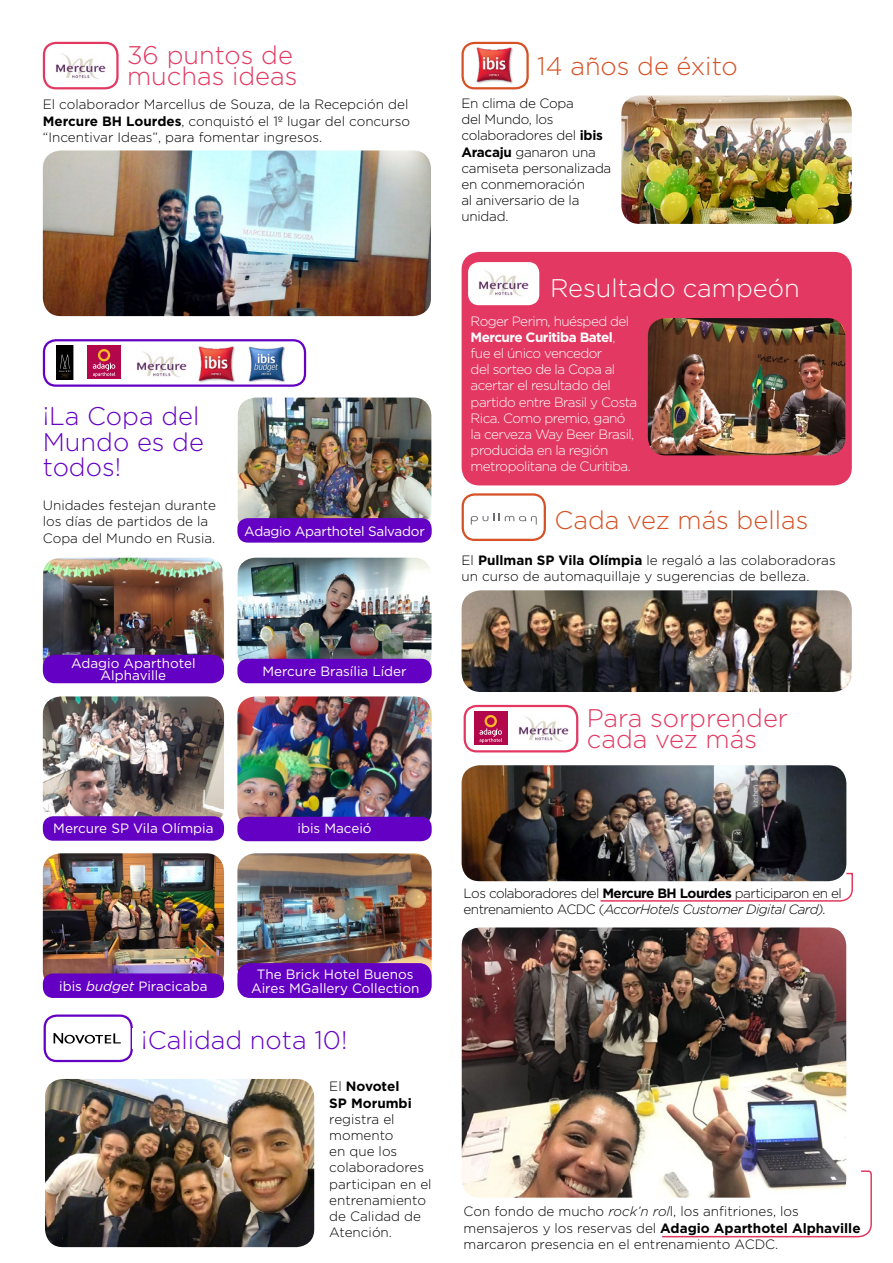
<style>
.page{position:relative;width:893px;height:1263px;background:#fff}
.page>*{position:absolute;margin:0;border:0;box-sizing:border-box;transform-origin:0 0}
.t1{font:300 25.5px/21px "Gotham";color:#e33861}
.t2{font:300 25.5px/25.5px "Gotham";color:#6400c4}
.t3{font:300 25.5px "Gotham";color:#d65124}
.t4{font:300 25.5px "Gotham";color:#fff}
.t5{font:300 13.5px/16.2px "Gotham";color:#000}
.t6{font:300 13.5px/16.2px "Gotham";letter-spacing:-.04em;color:#fff}
.t7{font:13.5px/13.5px "Gotham";color:#fff;text-align:center}
.t8{font:300 13.5px/16.2px "Gotham";letter-spacing:-.02em;color:#000}
.t9{font:300 13.5px/16.2px "Gotham";letter-spacing:-.04em;color:#000}
.t10{font:13.5px "Gotham";letter-spacing:-.02em;color:#fff}
.t11{font:700 13.5px/16.2px "Gotham";color:#000}
.s1{font-weight:700}
.s2{font-style:italic}
.s3{font-weight:300}
</style>
<div class="page">
<div style="left:462px;top:252px;width:390px;height:233px;background:#e33861;border-radius:18px"></div>
<div style="left:43px;top:339px;width:263px;height:48px;border:2px solid #6400c4;border-radius:12px"></div>
<div style="left:43px;top:42px;width:76px;height:47px;border:2px solid #e33861;border-radius:12px"></div>
<div style="left:461px;top:42px;width:68px;height:47px;border:2px solid #d65124;border-radius:12px"></div>
<div style="left:44px;top:1014px;width:89px;height:48px;border:2px solid #6400c4;border-radius:12px"></div>
<div style="left:462px;top:493px;width:84px;height:48px;border:2px solid #d65124;border-radius:12px"></div>
<img style="left:238px;top:398px;width:193px;height:125px">
<img style="left:55px;top:53px;width:51px;height:26px">
<svg style="left:54px;top:1033px;width:67px;height:10px"></svg>
<div style="left:467px;top:261px;width:73px;height:45px;background:#fff;border-radius:12px"></div>
<div style="left:466px;top:260px;width:75px;height:47px;border:2px solid #e33861;border-radius:12px"></div>
<img style="left:478px;top:270px;width:51px;height:26px">
<hr style="left:56px;top:345px;width:1px;height:35px;background:#ba8750">
<hr style="left:73px;top:345px;width:1px;height:35px;background:#ba8750">
<div style="left:57px;top:345px;width:16px;height:35px;background:#000"></div>
<svg style="left:59px;top:354px;width:12px;height:23px"></svg>
<img style="left:248px;top:347px;width:37px;height:36px">
<div style="left:87px;top:345px;width:34px;height:34px;background:#b2084b"></div>
<svg style="left:93px;top:349px;width:22px;height:28px"></svg>
<img style="left:136px;top:351px;width:51px;height:26px">
<img style="left:198px;top:346px;width:37px;height:36px">
<img style="left:476px;top:47px;width:37px;height:37px">
<svg style="left:471px;top:514px;width:66px;height:11px"></svg>
<div style="left:237px;top:518px;width:195px;height:25px;background:#6400c4;border-radius:10px"></div>
<img style="left:43px;top:150px;width:388px;height:166px">
<img style="left:45px;top:1079px;width:269px;height:168px">
<img style="left:43px;top:558px;width:181px;height:119px">
<img style="left:238px;top:558px;width:193px;height:106px">
<img style="left:43px;top:696px;width:181px;height:127px">
<img style="left:237px;top:696px;width:195px;height:128px">
<img style="left:43px;top:853px;width:181px;height:127px">
<img style="left:237px;top:853px;width:195px;height:119px">
<img style="left:621px;top:95px;width:231px;height:129px">
<img style="left:648px;top:318px;width:197px;height:137px">
<div style="left:237px;top:659px;width:195px;height:24px;background:#6400c4;border-radius:10px"></div>
<div style="left:237px;top:817px;width:195px;height:24px;background:#6400c4;border-radius:10px"></div>
<div style="left:237px;top:963px;width:195px;height:35px;background:#6400c4;border-radius:13px"></div>
<div style="left:43px;top:655px;width:181px;height:28px;background:#6400c4;border-radius:12px"></div>
<div style="left:43px;top:816px;width:181px;height:25px;background:#6400c4;border-radius:10px"></div>
<div style="left:43px;top:973px;width:181px;height:25px;background:#6400c4;border-radius:10px"></div>
<img style="left:462px;top:590px;width:390px;height:102px">
<svg style="left:662px;top:1170px;width:210px;height:68px"></svg>
<div style="left:464px;top:705px;width:114px;height:47px;border:2px solid #e33861;border-radius:12px"></div>
<img style="left:518px;top:716px;width:51px;height:25px">
<div style="left:474px;top:711px;width:34px;height:34px;background:#b2084b"></div>
<svg style="left:479px;top:715px;width:23px;height:28px"></svg>
<img style="left:462px;top:765px;width:384px;height:116px">
<img style="left:462px;top:927px;width:384px;height:270px">
<svg style="left:599px;top:872px;width:254px;height:30px"></svg>
<h1 class="t1" style="left:127px;top:43px;width:172px">36 puntos de muchas ideas</h1>
<h1 class="t3" style="left:537px;top:50px;width:202px">14 años de éxito</h1>
<p class="t5" style="left:43px;top:96px;width:369px">El colaborador Marcellus de Souza, de la Recepción del<br><span class="s1">Mercure BH Lourdes</span>, conquistó el 1º lugar del concurso “Incentivar Ideas”, para fomentar ingresos.</p>
<h1 class="t2" style="left:43px;top:403px;width:163px">¡La Copa del<br>Mundo es de todos!</h1>
<p class="t5" style="left:43px;top:497px;width:175px">Unidades festejan durante los días de partidos de la<br>Copa del Mundo en Rusia.</p>
<p class="t10" style="left:244px;top:522px;width:182px">Adagio Aparthotel Salvador</p>
<p class="t7" style="left:71px;top:657px;width:126px;line-height:12px">Adagio Aparthotel<br>Alphaville</p>
<p class="t7" style="left:262px;top:664px;width:146px">Mercure Brasília Líder</p>
<p class="t7" style="left:53px;top:821px;width:162px">Mercure SP Vila Olímpia</p>
<p class="t7" style="left:297px;top:821px;width:76px">ibis Maceió</p>
<p class="t7" style="left:59px;top:979px;width:150px">ibis <span class="s2">budget</span> Piracicaba</p>
<p class="t7" style="left:251px;top:967px;width:170px">The Brick Hotel Buenos<br>Aires MGallery Collection</p>
<h1 class="t2" style="left:141px;top:1026px;width:208px">¡Calidad nota 10!</h1>
<p class="t11" style="left:329px;top:1078px;width:84px"><span class="s3">El</span> Novotel<br>SP Morumbi</p>
<p class="t5" style="left:329px;top:1110px;width:104px">registra el momento<br>en que los colaboradores participan en el entrenamiento de Calidad de<br>Atención.</p>
<p class="t8" style="left:461px;top:95px;width:151px">En clima de Copa<br>del Mundo, los colaboradores del <span class="s1">ibis<br>Aracaju</span> ganaron una camiseta personalizada en conmemoración<br>al aniversario de la unidad.</p>
<h1 class="t4" style="left:550px;top:271px;width:251px">Resultado campeón</h1>
<p class="t6" style="left:471px;top:312px;width:168px">Roger Perim, huésped del<br><span class="s1">Mercure Curitiba Batel</span>, fue el único vencedor<br>del sorteo de la Copa al acertar el resultado del partido entre Brasil y Costa<br>Rica. Como premio, ganó la cerveza Way Beer Brasil, producida en la región metropolitana de Curitiba.</p>
<h1 class="t3" style="left:554px;top:504px;width:255px">Cada vez más bellas</h1>
<p class="t5" style="left:462px;top:551px;width:376px">El <span class="s1">Pullman SP Vila Olímpia</span> le regaló a las colaboradoras un curso de automaquillaje y sugerencias de belleza.</p>
<h1 class="t1" style="left:587px;top:706px;width:203px">Para sorprender cada vez más</h1>
<p class="t9" style="left:464px;top:885px;width:380px">Los colaboradores del <span class="s1">Mercure BH Lourdes</span> participaron en el entrenamiento ACDC (<span class="s2">AccorHotels Customer Digital Card).</span></p>
<p class="t5" style="left:464px;top:1203px;width:398px">Con fondo de mucho <span class="s2">rock’n rol</span>l, los anfitriones, los mensajeros y los reservas del <span class="s1">Adagio Aparthotel Alphaville </span>marcaron presencia en el entrenamiento ACDC.</p>
</div>
